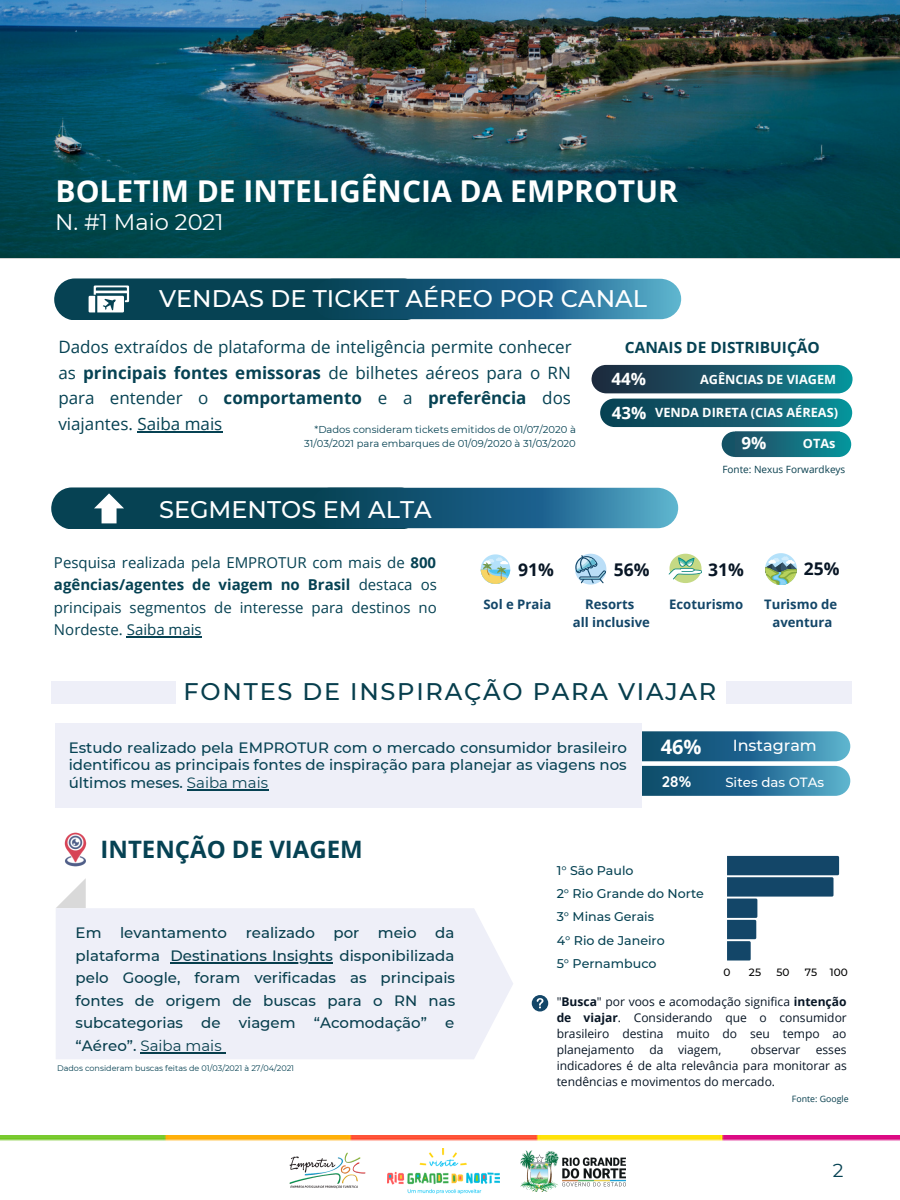
<style>
.page{position:relative;width:900px;height:1200px;background:#fff}
.page>*{position:absolute;margin:0;border:0;box-sizing:border-box;transform-origin:0 0}
.t1{font:700 30px "Open Sans";color:#fff}
.t2{font:500 24px "Montserrat";color:#fff}
.t3{font:500 24px "Montserrat";letter-spacing:.075em;color:#073e4d}
.t4{font:700 24px "Open Sans";color:#064253}
.t5{font:22.6px "Montserrat";color:#fff}
.t6{font:700 20px "Open Sans";color:#fff}
.t7{font:18.8px "Montserrat";color:#064253}
.t8{font:700 17.6px "Open Sans";color:#081625}
.t9{font:17px/25.6px "Open Sans";color:#064253;text-align:justify}
.t10{font:700 17px "Open Sans";color:#fff}
.t11{font:500 16px "Montserrat";color:#fff}
.t12{font:700 15.4px "Open Sans";color:#064253}
.t13{font:700 15.2px "Quicksand";color:#fff}
.t14{font:500 15px/22.4px "Montserrat";color:#073e4d;text-align:justify}
.t15{font:500 15px/17.6px "Montserrat";color:#064253;text-align:justify}
.t16{font:15px/22.4px "Open Sans";color:#064253;text-align:justify}
.t17{font:500 13.4px "Montserrat";color:#fff}
.t18{font:700 13.2px "Open Sans";color:#134668}
.t19{font:700 12.8px "Open Sans";color:#fff}
.t20{font:500 12.6px "Montserrat";color:#064253}
.t21{font:12px/16px "Open Sans";color:#081625;text-align:justify}
.t22{font:500 10.6px "Montserrat";color:#000}
.t23{font:10px/13.4px "Montserrat";color:#064253;text-align:right}
.t24{font:10px "Open Sans";color:#073e4d}
.t25{font:8.8px "Open Sans";color:#073e4d}
.t26{font:8px "Montserrat";color:#064253}
.s1{font-weight:700}
.s2{font-weight:400}
</style>
<div class="page">
<svg style="left:641px;top:731px;width:210px;height:65px;background:#3e7e9f"></svg>
<div style="left:55px;top:723px;width:586px;height:85px;background:#eeeff8"></div>
<img style="left:64px;top:832px;width:23px;height:35px">
<svg style="left:56px;top:878px;width:30px;height:30px"></svg>
<div style="left:56px;top:908px;width:457px;height:151px;background:#eeeff8"></div>
<svg style="left:727px;top:856px;width:112px;height:105px"></svg>
<div style="left:532px;top:995px;width:16px;height:16px;background:#134668;border-radius:50%"></div>
<svg style="left:537px;top:998px;width:6px;height:10px"></svg>
<img style="left:0;top:0;width:900px;height:259px">
<svg style="left:54px;top:279px;width:628px;height:40px;background:#205e78"></svg>
<img style="left:387px;top:1149px;width:113px;height:45px">
<img style="left:289px;top:1152px;width:77px;height:37px">
<img style="left:0;top:1135px;width:900px;height:6px">
<img style="left:521px;top:1151px;width:105px;height:40px">
<div style="left:726px;top:681px;width:125px;height:22px;background:#eeeff8"></div>
<svg style="left:51px;top:488px;width:628px;height:40px;background:#1d5d76"></svg>
<svg style="left:481px;top:554px;width:29px;height:30px"></svg>
<svg style="left:765px;top:553px;width:32px;height:32px"></svg>
<div style="left:670px;top:554px;width:32px;height:29px;background:#c5d984;border-radius:50%"></div>
<svg style="left:669px;top:557px;width:33px;height:22px"></svg>
<svg style="left:575px;top:554px;width:31px;height:31px"></svg>
<svg style="left:591px;top:365px;width:262px;height:28px;background:#1d5c6c"></svg>
<svg style="left:721px;top:431px;width:130px;height:26px;background:#217684"></svg>
<div style="left:600px;top:399px;width:252px;height:28px;background:linear-gradient(to right,#0f394d,#128693);border-radius:14px"></div>
<div style="left:51px;top:681px;width:125px;height:22px;background:#eeeff8"></div>
<hr style="left:137px;top:431px;width:85px;height:2px;background:#064253">
<hr style="left:127px;top:637px;width:75px;height:1px;background:#064253">
<hr style="left:187px;top:789px;width:81px;height:1px;background:#064253">
<hr style="left:171px;top:962px;width:162px;height:1px;background:#073e4d">
<hr style="left:140px;top:1052px;width:82px;height:1px;background:#073e4d">
<p class="t1" style="left:56px;top:170px;width:624px">BOLETIM DE INTELIGÊNCIA DA EMPROTUR</p>
<p class="t5" style="left:55px;top:208px;width:170px">N. #1 Maio 2021</p>
<p class="t2" style="left:159px;top:284px;width:489px">VENDAS DE TICKET AÉREO POR CANAL</p>
<p class="t9" style="left:58px;top:334px;width:515px">Dados extraídos de plataforma de inteligência permite conhecer as <span class="s1">principais fontes emissoras</span> de bilhetes aéreos para o RN para entender o <span class="s1">comportamento</span> e a <span class="s1">preferência</span> dos viajantes. Saiba mais</p>
<p class="t23" style="left:304px;top:423px;width:273px">*Dados consideram tickets emitidos de 01/07/2020 à<br>31/03/2021 para embarques de 01/09/2020 à 31/03/2020</p>
<p class="t2" style="left:159px;top:495px;width:274px">SEGMENTOS EM ALTA</p>
<p class="t12" style="left:625px;top:336px;width:196px">CANAIS DE DISTRIBUIÇÃO</p>
<p class="t10" style="left:611px;top:367px;width:36px">44%</p>
<p class="t19" style="left:700px;top:370px;width:138px">AGÊNCIAS DE VIAGEM</p>
<p class="t10" style="left:612px;top:400px;width:36px">43%</p>
<p class="t19" style="left:655px;top:403px;width:184px">VENDA DIRETA (CIAS AÉREAS)</p>
<p class="t19" style="left:803px;top:434px;width:34px">OTAs</p>
<p class="t10" style="left:742px;top:431px;width:26px">9%</p>
<p class="t24" style="left:722px;top:462px;width:125px">Fonte: Nexus Forwardkeys</p>
<p class="t16" style="left:54px;top:551px;width:385px">Pesquisa realizada pela EMPROTUR com mais de <span class="s1">800 agências/agentes de viagem no Brasil</span> destaca os principais segmentos de interesse para destinos no Nordeste. Saiba mais</p>
<p class="t8" style="left:518px;top:557px;width:37px">91%</p>
<p class="t8" style="left:614px;top:558px;width:37px">56%</p>
<p class="t8" style="left:708px;top:557px;width:37px">31%</p>
<p class="t8" style="left:804px;top:557px;width:37px">25%</p>
<p class="t18" style="left:483px;top:595px;width:69px">Sol e Praia</p>
<p class="t18" style="left:764px;top:595px;width:75px">Turismo de</p>
<p class="t18" style="left:772px;top:613px;width:61px">aventura</p>
<p class="t18" style="left:585px;top:595px;width:51px">Resorts</p>
<p class="t18" style="left:669px;top:595px;width:75px">Ecoturismo</p>
<p class="t18" style="left:573px;top:613px;width:79px">all inclusive</p>
<p class="t3" style="left:184px;top:676px;width:534px">FONTES DE INSPIRAÇÃO PARA VIAJAR</p>
<p class="t15" style="left:69px;top:739px;width:560px">Estudo realizado pela EMPROTUR com o mercado consumidor brasileiro identificou as principais fontes de inspiração para planejar as viagens nos últimos meses. <span class="s2">Saiba mais</span></p>
<p class="t6" style="left:661px;top:733px;width:42px">46%</p>
<p class="t13" style="left:662px;top:772px;width:31px">28%</p>
<p class="t11" style="left:733px;top:735px;width:86px">Instagram</p>
<p class="t17" style="left:725px;top:774px;width:100px">Sites das OTAs</p>
<p class="t4" style="left:101px;top:832px;width:264px">INTENÇÃO DE VIAGEM</p>
<p class="t14" style="left:76px;top:922px;width:381px">Em levantamento realizado por meio da plataforma Destinations Insights disponibilizada pelo Google, foram verificadas as principais fontes de origem de buscas para o RN nas subcategorias de viagem “Acomodação” e “Aéreo”. <span class="s2">Saiba mais</span></p>
<p class="t26" style="left:57px;top:1063px;width:239px">Dados consideram buscas feitas de 01/03/2021 à 27/04/2021</p>
<p class="t20" style="left:557px;top:863px;width:78px">1° São Paulo</p>
<p class="t20" style="left:557px;top:886px;width:149px">2° Rio Grande do Norte</p>
<p class="t20" style="left:557px;top:909px;width:99px">3° Minas Gerais</p>
<p class="t20" style="left:557px;top:932px;width:110px">4° Rio de Janeiro</p>
<p class="t20" style="left:557px;top:955px;width:101px">5° Pernambuco</p>
<p class="t21" style="left:557px;top:993px;width:292px">"<span class="s1">Busca</span>" por voos e acomodação significa <span class="s1">intenção de viajar</span>. Considerando que o consumidor brasileiro destina muito do seu tempo ao planejamento da viagem,</p>
<p class="t22" style="left:724px;top:966px;width:9px">0</p>
<p class="t22" style="left:749px;top:966px;width:14px">25</p>
<p class="t22" style="left:776px;top:966px;width:15px">50</p>
<p class="t22" style="left:805px;top:966px;width:14px">75</p>
<p class="t22" style="left:830px;top:966px;width:19px">100</p>
<p class="t21" style="left:751px;top:1042px;width:51px">observar</p>
<p class="t21" style="left:557px;top:1042px;width:292px;text-indent:259px">esses indicadores é de alta relevância para monitorar as tendências e movimentos do mercado.</p>
<p class="t25" style="left:792px;top:1093px;width:58px">Fonte: Google</p>
<p class="t7" style="left:833px;top:1159px;width:12px">2</p>
</div>
